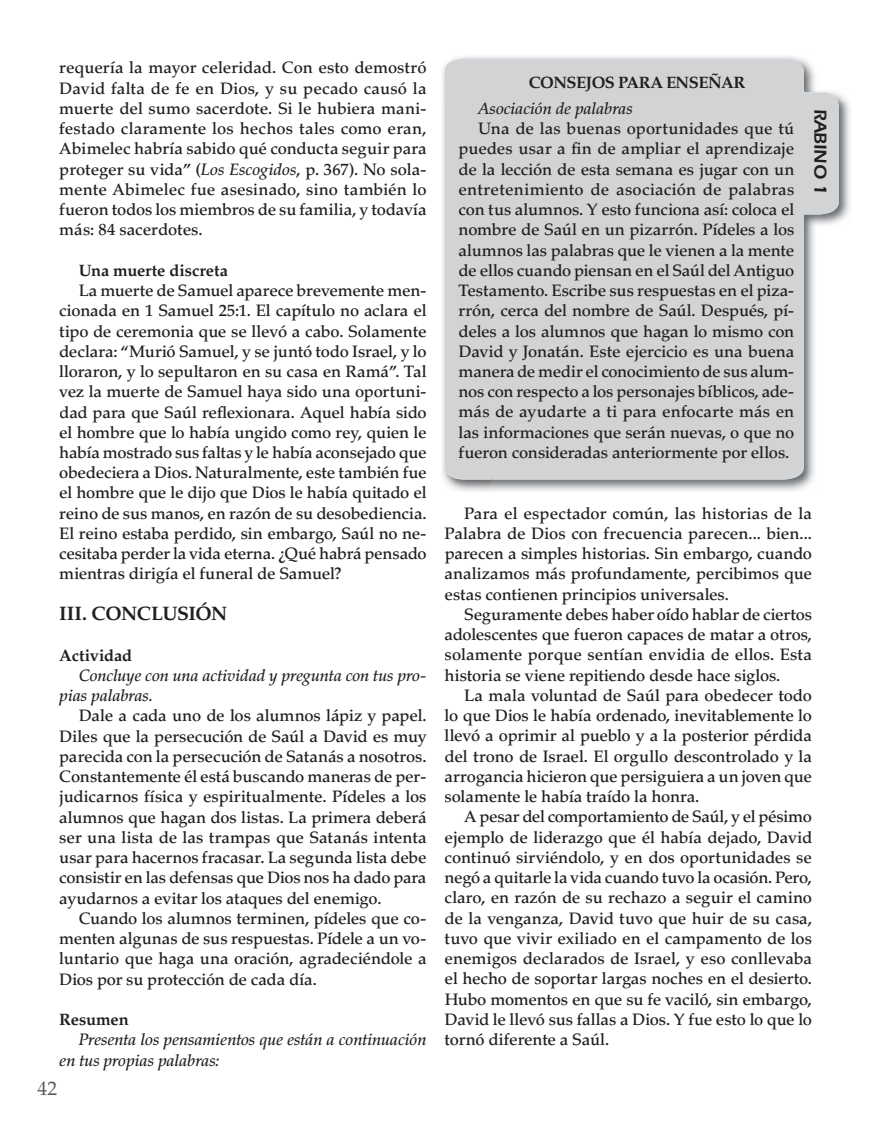
<style>
.page{position:relative;width:873px;height:1127px;background:#fff}
.page>*{position:absolute;margin:0;border:0;box-sizing:border-box;transform-origin:0 0}
.t1{font:700 19.5px "Palatino LT Std";letter-spacing:-.025em;color:#231f20}
.t2{font:19.5px "Palatino LT Std";color:#58595b}
.t3{font:600 18px "ITC Eras Std";color:#231f20}
.t4{font:500 16.5px/20.2px "Palatino LT Std";letter-spacing:-.01em;color:#231f20;text-align:justify}
.t5{font:italic 500 16.5px/20.2px "Palatino LT Std";letter-spacing:-.01em;color:#231f20}
.t6{font:700 16.5px "Palatino LT Std";letter-spacing:-.025em;color:#231f20}
.t7{font:700 16.5px "Palatino LT Std";letter-spacing:-.005em;color:#231f20}
.s1{font-style:italic}
</style>
<div class="page">
<img style="left:442px;top:56px;width:406px;height:47px">
<img style="left:442px;top:103px;width:49px;height:389px">
<img style="left:801px;top:103px;width:49px;height:386px">
<svg style="left:445px;top:59px;width:393px;height:420px;background:#d4d5d6"></svg>
<div style="left:529px;top:73px;width:216px;height:18px;background:#d1d3d4"></div>
<div style="left:477px;top:102px;width:155px;height:16px;background:#d1d3d4"></div>
<div style="left:478px;top:122px;width:316px;height:17px;background:#d1d3d4"></div>
<div style="left:459px;top:142px;width:107px;height:17px;background:#d1d3d4"></div>
<div style="left:572px;top:142px;width:9px;height:12px;background:#d1d3d4"></div>
<div style="left:582px;top:142px;width:212px;height:17px;background:#d1d3d4"></div>
<div style="left:459px;top:162px;width:335px;height:17px;background:#d1d3d4"></div>
<div style="left:459px;top:183px;width:335px;height:16px;background:#d1d3d4"></div>
<div style="left:459px;top:203px;width:335px;height:12px;background:#d1d3d4"></div>
<div style="left:459px;top:223px;width:335px;height:17px;background:#d1d3d4"></div>
<div style="left:459px;top:243px;width:335px;height:17px;background:#d1d3d4"></div>
<div style="left:459px;top:264px;width:335px;height:16px;background:#d1d3d4"></div>
<div style="left:459px;top:284px;width:329px;height:16px;background:#d1d3d4"></div>
<svg style="left:788px;top:291px;width:6px;height:2px"></svg>
<div style="left:459px;top:304px;width:329px;height:17px;background:#d1d3d4"></div>
<svg style="left:788px;top:311px;width:6px;height:2px"></svg>
<div style="left:459px;top:324px;width:335px;height:17px;background:#d1d3d4"></div>
<div style="left:459px;top:345px;width:335px;height:16px;background:#d1d3d4"></div>
<div style="left:459px;top:365px;width:329px;height:12px;background:#d1d3d4"></div>
<svg style="left:788px;top:372px;width:6px;height:2px"></svg>
<div style="left:459px;top:385px;width:328px;height:17px;background:#d1d3d4"></div>
<svg style="left:788px;top:392px;width:6px;height:2px"></svg>
<div style="left:459px;top:405px;width:335px;height:17px;background:#d1d3d4"></div>
<div style="left:459px;top:426px;width:335px;height:16px;background:#d1d3d4"></div>
<div style="left:459px;top:446px;width:329px;height:16px;background:#d1d3d4"></div>
<div style="left:814px;top:110px;width:13px;height:82px;background:#d1d3d4"></div>
<p class="t4" style="left:59px;top:59px;width:369px">requería la mayor celeridad. Con esto demostró David falta de fe en Dios, y su pecado causó la muerte del sumo sacerdote. Si le hubiera mani&shy;festado claramente los hechos tales como eran, Abimelec habría sabido qué conducta seguir para proteger su vida” (<span class="s1">Los Escogidos</span>, p. 367). No sola&shy;mente Abimelec fue asesinado, sino también lo fueron todos los miembros de su familia, y todavía más: 84 sacerdotes.</p>
<p class="t7" style="left:79px;top:264px;width:151px">Una muerte discreta</p>
<p class="t4" style="left:59px;top:282px;width:369px;text-indent:20px">La muerte de Samuel aparece brevemente men&shy;cionada en 1 Samuel 25:1. El capítulo no aclara el tipo de ceremonia que se llevó a cabo. Solamente declara: “Murió Samuel, y se juntó todo Israel, y lo lloraron, y lo sepultaron en su casa en Ramá”. Tal vez la muerte de Samuel haya sido una oportuni&shy;dad para que Saúl reflexionara. Aquel había sido el hombre que lo había ungido como rey, quien le había mostrado sus faltas y le había aconsejado que obedeciera a Dios. Naturalmente, este también fue el hombre que le dijo que Dios le había quitado el reino de sus manos, en razón de su desobediencia.<br>El reino estaba perdido, sin embargo, Saúl no ne&shy;cesitaba perder la vida eterna. ¿Qué habrá pensado mientras dirigía el funeral de Samuel?</p>
<p class="t1" style="left:59px;top:606px;width:170px">III. CONCLUSIÓN</p>
<p class="t6" style="left:59px;top:649px;width:74px">Actividad</p>
<p class="t5" style="left:59px;top:666px;width:369px;text-indent:20px">Concluye con una actividad y pregunta con tus pro&shy;pias palabras.</p>
<p class="t4" style="left:59px;top:707px;width:369px;text-indent:20px">Dale a cada uno de los alumnos lápiz y papel.<br>Diles que la persecución de Saúl a David es muy parecida con la persecución de Satanás a nosotros.<br>Constantemente él está buscando maneras de per&shy;judicarnos física y espiritualmente. Pídeles a los alumnos que hagan dos listas. La primera deberá ser una lista de las trampas que Satanás intenta usar para hacernos fracasar. La segunda lista debe consistir en las defensas que Dios nos ha dado para ayudarnos a evitar los ataques del enemigo.</p>
<p class="t4" style="left:59px;top:910px;width:369px;text-indent:20px">Cuando los alumnos terminen, pídeles que co&shy;menten algunas de sus respuestas. Pídele a un vo&shy;luntario que haga una oración, agradeciéndole a Dios por su protección de cada día.</p>
<p class="t6" style="left:59px;top:1013px;width:71px">Resumen</p>
<p class="t5" style="left:59px;top:1031px;width:369px;text-indent:20px">Presenta los pensamientos que están a continuación en tus propias palabras:</p>
<p class="t2" style="left:38px;top:1077px;width:21px">42</p>
<p class="t6" style="left:529px;top:76px;width:218px">CONSEJOS PARA ENSEÑAR</p>
<p class="t5" style="left:478px;top:99px;width:156px">Asociación de palabras</p>
<p class="t4" style="left:458px;top:120px;width:337px;text-indent:20px">Una de las buenas oportunidades que tú puedes usar a fin de ampliar el aprendizaje de la lección de esta semana es jugar con un entretenimiento de asociación de palabras con tus alumnos. Y esto funciona así: coloca el nombre de Saúl en un pizarrón. Pídeles a los alumnos las palabras que le vienen a la mente de ellos cuando piensan en el Saúl del Antiguo Testamento. Escribe sus respuestas en el piza&shy;rrón, cerca del nombre de Saúl. Después, pí&shy;deles a los alumnos que hagan lo mismo con David y Jonatán. Este ejercicio es una buena manera de medir el conocimiento de sus alum&shy;nos con respecto a los personajes bíblicos, ade&shy;más de ayudarte a ti para enfocarte más en las informaciones que serán nuevas, o que no fueron consideradas anteriormente por ellos.</p>
<p class="t3" style="left:831px;top:109px;width:89px;rotate:90deg">RABINO 1</p>
<p class="t4" style="left:445px;top:505px;width:369px;text-indent:20px">Para el espectador común, las historias de la Palabra de Dios con frecuencia parecen... bien... parecen a simples historias. Sin embargo, cuando analizamos más profundamente, percibimos que estas contienen principios universales.</p>
<p class="t4" style="left:445px;top:606px;width:369px;text-indent:20px">Seguramente debes haber oído hablar de ciertos adolescentes que fueron capaces de matar a otros, solamente porque sentían envidia de ellos. Esta historia se viene repitiendo desde hace siglos.</p>
<p class="t4" style="left:445px;top:687px;width:369px;text-indent:20px">La mala voluntad de Saúl para obedecer todo lo que Dios le había ordenado, inevitablemente lo llevó a oprimir al pueblo y a la posterior pérdida del trono de Israel. El orgullo descontrolado y la arrogancia hicieron que persiguiera a un joven que solamente le había traído la honra.</p>
<p class="t4" style="left:445px;top:808px;width:369px;text-indent:20px">A pesar del comportamiento de Saúl, y el pésimo ejemplo de liderazgo que él había dejado, David continuó sirviéndolo, y en dos oportunidades se negó a quitarle la vida cuando tuvo la ocasión. Pero, claro, en razón de su rechazo a seguir el camino de la venganza, David tuvo que huir de su casa, tuvo que vivir exiliado en el campamento de los enemigos declarados de Israel, y eso conllevaba el hecho de soportar largas noches en el desierto.<br>Hubo momentos en que su fe vaciló, sin embargo, David le llevó sus fallas a Dios. Y fue esto lo que lo tornó diferente a Saúl.</p>
</div>
